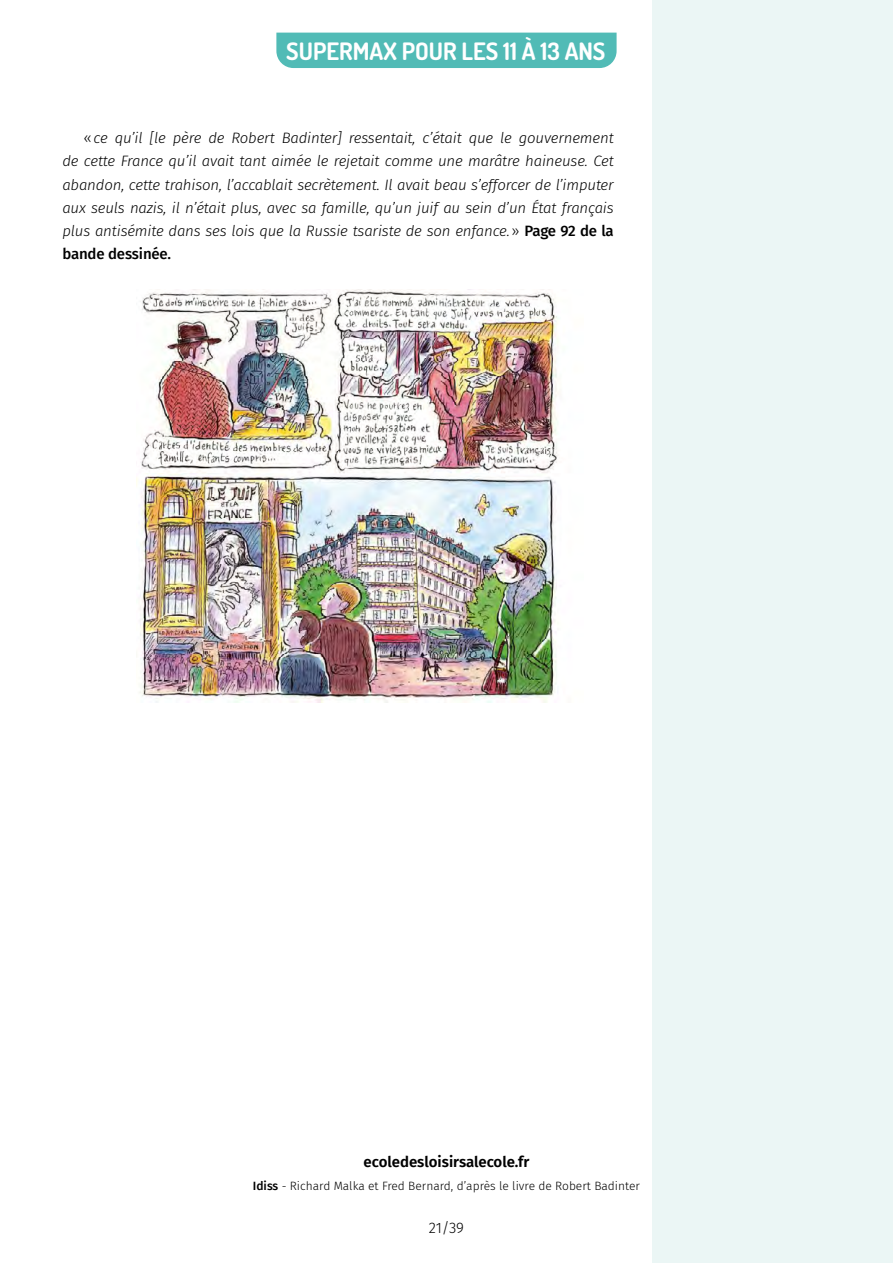
<style>
.page{position:relative;width:893px;height:1263px;background:#fff}
.page>*{position:absolute;margin:0;border:0;box-sizing:border-box;transform-origin:0 0}
.t1{font:700 24px "Dosis";color:#fff}
.t2{font:italic 300 15px/23.2px "Fira Sans";letter-spacing:-.01em;color:#000;text-align:justify}
.t3{font:600 15px "Fira Sans";color:#000}
.t4{font:300 15px "Fira Sans";color:#000}
.t5{font:300 12px "Fira Sans";color:#000}
.s1{font-style:normal}
.s2{font-weight:500;font-style:normal}
.s3{font-weight:500}
</style>
<div class="page">
<div style="left:652px;top:0;width:241px;height:1263px;background:#ebf6f5"></div>
<div style="left:276px;top:33px;width:341px;height:35px;background:#51bbb6"></div>
<img style="left:136px;top:289px;width:423px;height:413px">
<h1 class="t1" style="left:286px;top:35px;width:321px">SUPERMAX POUR LES 11 À 13 ANS</h1>
<p class="t2" style="left:62px;top:126px;width:553px;text-indent:21px"><span class="s1">«</span>ce qu’il [le père de Robert Badinter] ressentait, c’était que le gouvernement de cette France qu’il avait tant aimée le rejetait comme une marâtre haineuse. Cet abandon, cette trahison, l’accablait secrètement. Il avait beau s’efforcer de l’imputer aux seuls nazis, il n’était plus, avec sa famille, qu’un juif au sein d’un État français plus antisémite dans ses lois que la Russie tsariste de son enfance.<span class="s1">»</span> <span class="s2">Page 92 de la bande dessinée.</span></p>
<p class="t3" style="left:364px;top:1149px;width:167px">ecoledesloisirsalecole.fr</p>
<p class="t5" style="left:253px;top:1177px;width:389px"><span class="s3">Idiss</span> - Richard Malka et Fred Bernard, d’après le livre de Robert Badinter</p>
<p class="t4" style="left:429px;top:1217px;width:37px">21/39</p>
</div>
